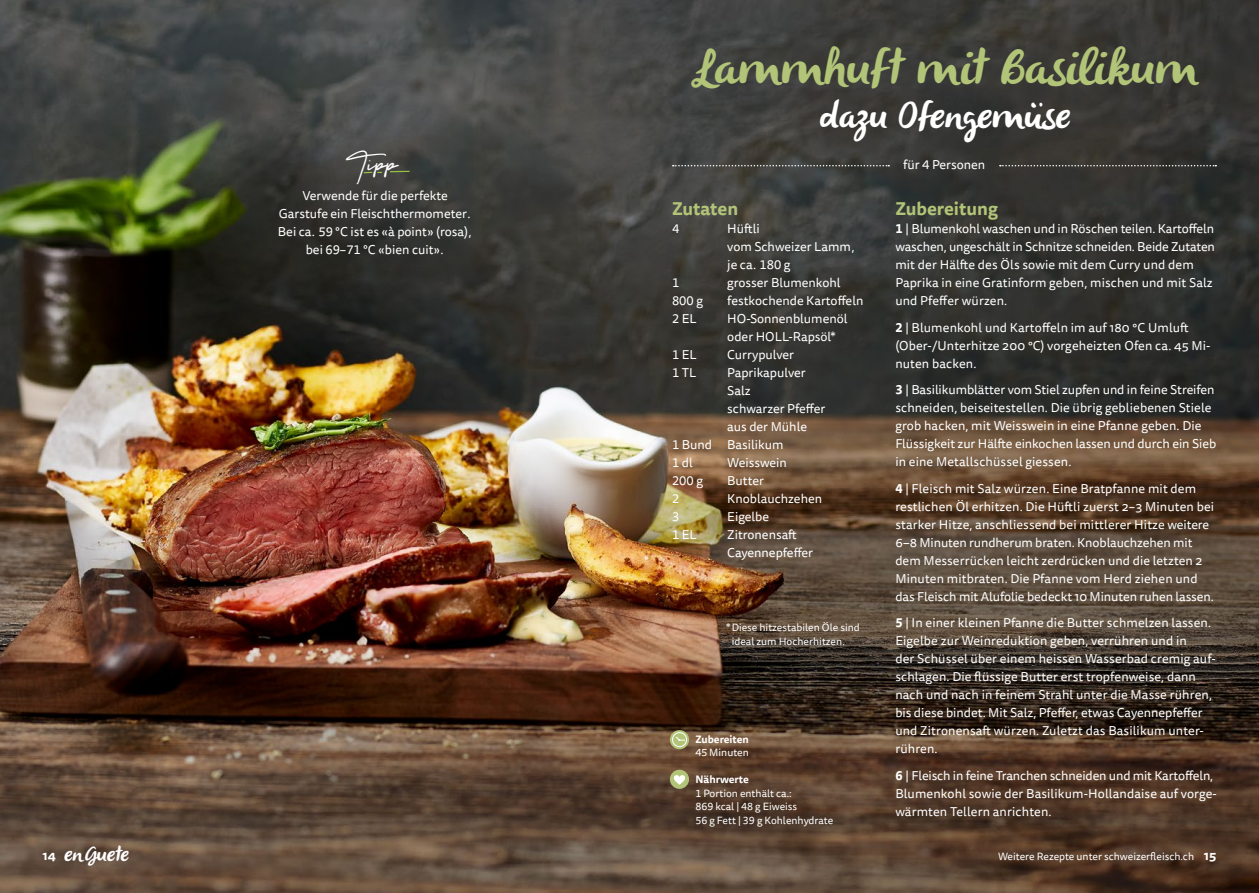
<style>
.page{position:relative;width:1259px;height:893px;background:#fff}
.page>*{position:absolute;margin:0;border:0;box-sizing:border-box;transform-origin:0 0}
.t1{font:italic 49.5px "Olivier";color:#b1c477}
.t2{font:42px "Distinct Style Script";color:#fff}
.t3{font:italic 37.5px "Olivier";color:#fff}
.t4{font:italic 21px "Olivier";color:#fff}
.t5{font:700 18px "Tisa Sans Pro";color:#b1c477}
.t6{font:12.75px/18px "Tisa Sans Pro";letter-spacing:.005em;color:#fff}
.t7{font:10.5px/13.5px "Tisa Sans Pro";color:#fff}
.t8{font:700 10.5px "Tisa Sans Pro";color:#fff}
.s1{font-weight:700}
.s2{font-family:"Tisa Sans Pro";font-weight:700;font-style:normal;font-size:12.75px}
.s3{font-weight:700;font-size:12.75px}
</style>
<div class="page">
<img style="left:0;top:0;width:1259px;height:893px">
<svg style="left:673px;top:165px;width:216px;height:1px"></svg>
<svg style="left:1000px;top:165px;width:216px;height:1px"></svg>
<svg style="left:670px;top:730px;width:19px;height:19px"></svg>
<div style="left:672px;top:732px;width:15px;height:15px;border:1px solid #fff;border-radius:50%"></div>
<svg style="left:675px;top:736px;width:10px;height:5px"></svg>
<div style="left:670px;top:770px;width:19px;height:19px;background:#b1c477;border-radius:50%"></div>
<svg style="left:674px;top:775px;width:11px;height:10px"></svg>
<svg style="left:389px;top:170px;width:21px;height:3px"></svg>
<svg style="left:363px;top:171px;width:20px;height:3px"></svg>
<h1 class="t1" style="left:692px;top:40px;width:505px">LammhuftmitBasilikum</h1>
<h2 class="t2" style="left:352px;top:144px;width:47px">Tipp</h2>
<p class="t6" style="left:278px;top:187px;width:196px;text-align:center">Verwende für die perfekte<br>Garstufe ein Fleischthermometer.<br>Bei ca. 59 °C ist es «à point» (rosa), bei 69–71 °C «bien cuit».</p>
<h3 class="t3" style="left:818px;top:94px;width:261px">dazu Ofengemüse</h3>
<h3 class="t5" style="left:672px;top:195px;width:68px">Zutaten</h3>
<p class="t6" style="left:672px;top:220px;width:9px">4</p>
<p class="t6" style="left:727px;top:220px;width:130px">Hüftli<br>vom Schweizer Lamm, je ca. 180 g</p>
<p class="t6" style="left:672px;top:274px;width:9px">1</p>
<p class="t6" style="left:727px;top:274px;width:115px">grosser Blumenkohl</p>
<p class="t6" style="left:672px;top:292px;width:32px">800 g</p>
<p class="t6" style="left:727px;top:292px;width:138px">festkochende Kartoffeln</p>
<p class="t6" style="left:672px;top:310px;width:26px">2 EL</p>
<p class="t6" style="left:727px;top:310px;width:122px">HO-Sonnenblumenöl oder HOLL-Rapsöl*</p>
<p class="t6" style="left:672px;top:346px;width:26px">1 EL</p>
<p class="t6" style="left:727px;top:346px;width:68px">Currypulver</p>
<p class="t6" style="left:672px;top:364px;width:26px">1 TL</p>
<p class="t6" style="left:727px;top:364px;width:80px">Paprikapulver</p>
<p class="t6" style="left:727px;top:382px;width:25px">Salz</p>
<p class="t6" style="left:727px;top:400px;width:100px">schwarzer Pfeffer</p>
<p class="t6" style="left:727px;top:418px;width:81px">aus der Mühle</p>
<p class="t6" style="left:672px;top:436px;width:113px">1 Bund Basilikum</p>
<p class="t6" style="left:672px;top:454px;width:22px">1 dl</p>
<p class="t6" style="left:727px;top:454px;width:61px">Weisswein</p>
<p class="t6" style="left:672px;top:472px;width:32px">200 g</p>
<p class="t6" style="left:727px;top:472px;width:38px">Butter</p>
<p class="t6" style="left:672px;top:490px;width:9px">2</p>
<p class="t6" style="left:727px;top:490px;width:96px">Knoblauchzehen</p>
<p class="t6" style="left:672px;top:508px;width:9px">3</p>
<p class="t6" style="left:727px;top:508px;width:43px">Eigelbe</p>
<p class="t6" style="left:672px;top:526px;width:26px">1 EL</p>
<p class="t6" style="left:727px;top:526px;width:87px">Zitronensaft<br>Cayennepfeffer</p>
<p class="t7" style="left:732px;top:621px;width:129px;text-indent:-6px">* Diese hitzestabilen Öle sind ideal zum Hocherhitzen.</p>
<p class="t8" style="left:695px;top:731px;width:55px">Zubereiten</p>
<p class="t7" style="left:695px;top:746px;width:55px">45 Minuten</p>
<p class="t8" style="left:695px;top:772px;width:55px">Nährwerte</p>
<p class="t7" style="left:695px;top:786px;width:139px">1 Portion enthält ca.:<br>869 kcal | 48 g Eiweiss<br>56 g Fett | 39 g Kohlenhydrate</p>
<p class="t6" style="left:903px;top:156px;width:84px">für 4 Personen</p>
<h3 class="t5" style="left:895px;top:195px;width:104px">Zubereitung</h3>
<p class="t6" style="left:895px;top:220px;width:321px"><span class="s1">1</span> | Blumenkohl waschen und in Röschen teilen. Kartoffeln waschen, ungeschält in Schnitze schneiden. Beide Zutaten mit der Hälfte des Öls sowie mit dem Curry und dem Paprika in eine Gratinform geben, mischen und mit Salz und Pfeffer würzen.</p>
<p class="t6" style="left:895px;top:319px;width:317px"><span class="s1">2</span> | Blumenkohl und Kartoffeln im auf 180 °C Umluft (Ober-/Unterhitze 200 °C) vorgeheizten Ofen ca. 45 Mi&shy;nuten backen.</p>
<p class="t6" style="left:895px;top:381px;width:322px"><span class="s1">3</span> | Basilikumblätter vom Stiel zupfen und in feine Streifen schneiden, beiseitestellen. Die übrig gebliebenen Stiele grob hacken, mit Weisswein in eine Pfanne geben. Die Flüssigkeit zur Hälfte einkochen lassen und durch ein Sieb in eine Metallschüssel giessen.</p>
<p class="t6" style="left:895px;top:480px;width:320px"><span class="s1">4</span> | Fleisch mit Salz würzen. Eine Bratpfanne mit dem restlichen Öl erhitzen. Die Hüftli zuerst 2–3 Minuten bei starker Hitze, anschliessend bei mittlerer Hitze weitere 6−8 Minuten rundherum braten. Knoblauchzehen mit dem Messerrücken leicht zerdrücken und die letzten 2<br>Minuten mitbraten. Die Pfanne vom Herd ziehen und das Fleisch mit Alufolie bedeckt 10 Minuten ruhen lassen.</p>
<p class="t6" style="left:895px;top:614px;width:322px"><span class="s1">5</span> | In einer kleinen Pfanne die Butter schmelzen lassen.<br>Eigelbe zur Weinreduktion geben, verrühren und in<br>der Schüssel über einem heissen Wasserbad cremig auf&shy;schlagen. Die flüssige Butter erst tropfenweise, dann nach und nach in feinem Strahl unter die Masse rühren, bis diese bindet. Mit Salz, Pfeffer, etwas Cayennepfeffer und Zitronensaft würzen. Zuletzt das Basilikum unter&shy;rühren.</p>
<p class="t6" style="left:895px;top:767px;width:323px"><span class="s1">6</span> | Fleisch in feine Tranchen schneiden und mit Kartoffeln,<br>Blumenkohl sowie der Basilikum-Hollandaise auf vorge&shy;wärmten Tellern anrichten.</p>
<h3 class="t4" style="left:43px;top:842px;width:92px"><span class="s2">1 4</span> en Guete</h3>
<p class="t7" style="left:998px;top:850px;width:220px">Weitere Rezepte unter schweizerfleisch.ch <span class="s3">15</span></p>
</div>
